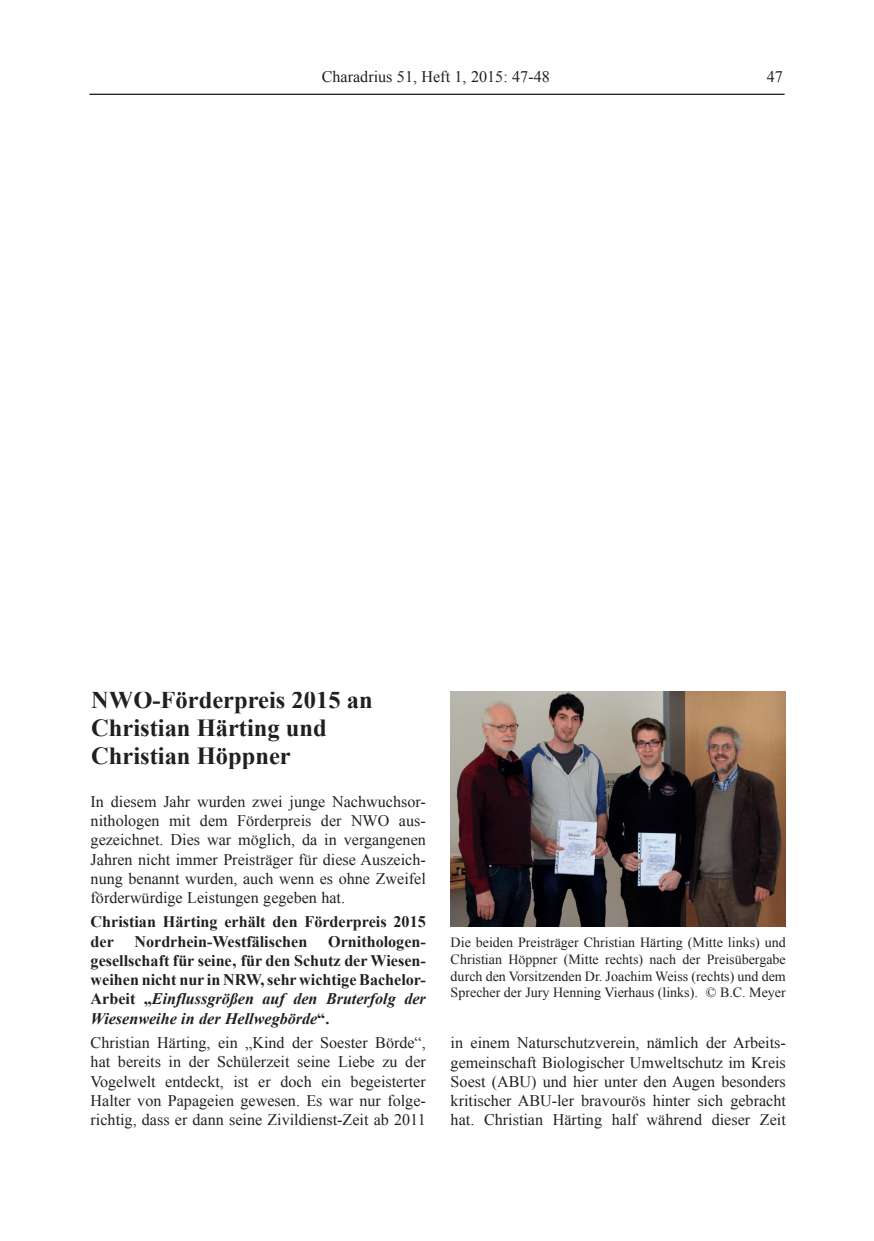
<style>
.page{position:relative;width:874px;height:1241px;background:#fff}
.page>*{position:absolute;margin:0;border:0;box-sizing:border-box;transform-origin:0 0}
.t1{font:700 24.5px/28px "Times New Roman";color:#231f20}
.t2{font:16.1px/19.2px "Times New Roman";color:#231f20;text-align:justify}
.t3{font:700 16.1px/19.2px "Times New Roman";color:#231f20}
.t4{font:14px/16.8px "Times New Roman";color:#231f20;text-align:justify}
.s1{font-style:italic}
</style>
<div class="page">
<hr style="left:89px;top:94px;width:695px;height:1px;background:#231f20">
<img style="left:450px;top:691px;width:335px;height:235px">
<p class="t2" style="left:321px;top:67px;width:229px">Charadrius 51, Heft 1, 2015: 47-48</p>
<p class="t2" style="left:766px;top:67px;width:18px">47</p>
<h1 class="t1" style="left:91px;top:685px;width:283px">NWO-Förderpreis 2015 an<br>Christian Härting und<br>Christian Höppner</h1>
<p class="t2" style="left:91px;top:791px;width:336px">In diesem Jahr wurden zwei junge Nachwuchsor&shy;nithologen mit dem Förderpreis der NWO aus&shy;gezeichnet. Dies war möglich, da in vergangenen Jahren nicht immer Preisträger für diese Auszeich&shy;nung benannt wurden, auch wenn es ohne Zweifel förderwürdige Leistungen gegeben hat.</p>
<p class="t3" style="left:91px;top:911px;width:336px">Christian Härting erhält den Förderpreis 2015 der</p>
<p class="t3" style="left:91px;top:931px;width:336px;text-align:justify;text-indent:237px">Ornithologen&shy;gesellschaft für seine‚ für den Schutz der Wiesen&shy;weihen nicht nur in NRW, sehr wichtige Bachelor-Arbeit „<span class="s1">Einflussgrößen auf den Bruterfolg der Wiesenweihe in der Hellwegbörde</span>“.</p>
<p class="t2" style="left:91px;top:1032px;width:336px">Christian Härting, ein „Kind der Soester Börde“, hat bereits in der Schülerzeit seine Liebe zu der Vogelwelt entdeckt, ist er doch ein begeisterter Halter von Papageien gewesen. Es war nur folge&shy;richtig, dass er dann seine Zivildienst-Zeit ab 2011</p>
<p class="t3" style="left:134px;top:931px;width:174px">Nordrhein-Westfälischen</p>
<p class="t4" style="left:450px;top:933px;width:336px">Die beiden Preisträger Christian Härting (Mitte links) und Christian Höppner (Mitte rechts) nach der Preisübergabe durch den Vorsitzenden Dr. Joachim Weiss (rechts) und dem Sprecher der Jury Henning Vierhaus (links). © B.C. Meyer</p>
<p class="t2" style="left:450px;top:1032px;width:336px">in einem Naturschutzverein, nämlich der Arbeits&shy;gemeinschaft Biologischer Umweltschutz im Kreis Soest (ABU) und hier unter den Augen besonders kritischer ABU-ler bravourös hinter sich gebracht hat. Christian Härting half während dieser Zeit</p>
</div>
